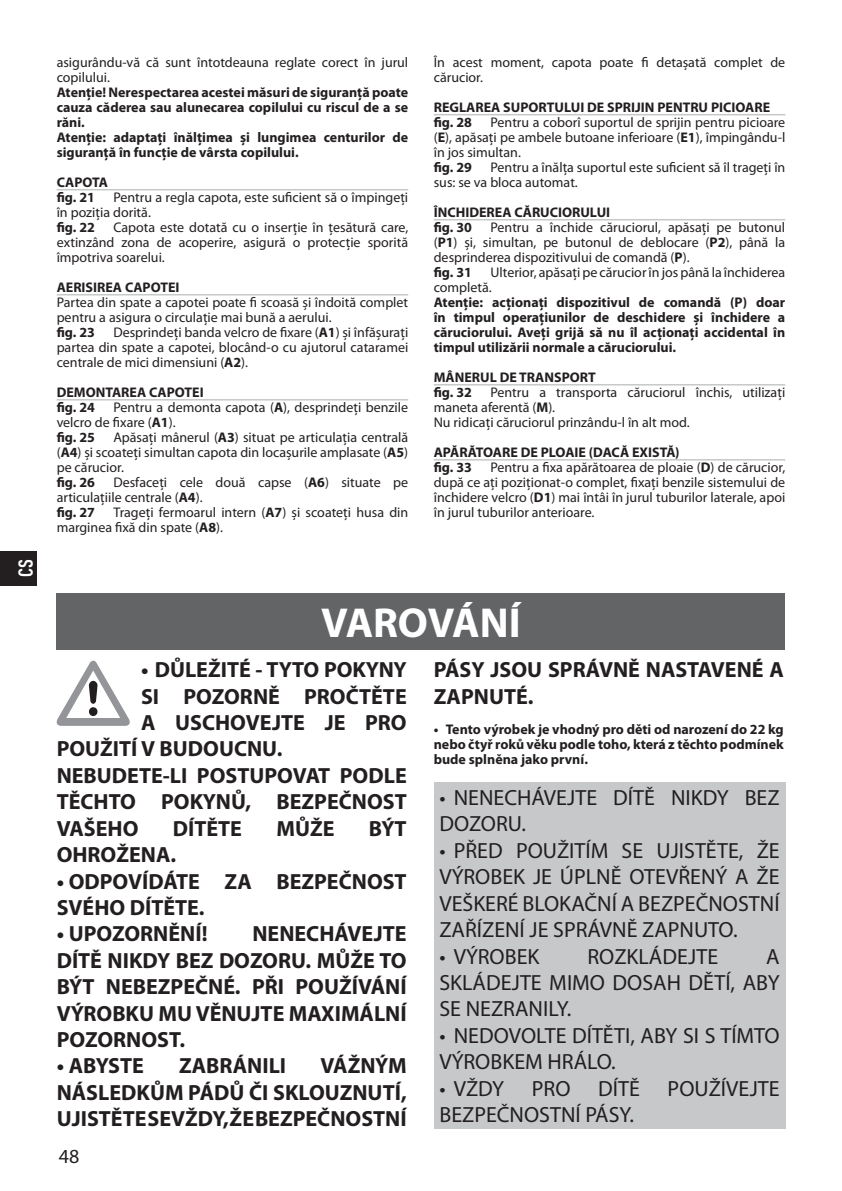
<style>
.page{position:relative;width:842px;height:1191px;background:#fff}
.page>*{position:absolute;margin:0;border:0;box-sizing:border-box;transform-origin:0 0}
.t1{font:700 42px "Myriad Pro";letter-spacing:-.005em;color:#fff}
.t2{font:700 22px/26.4px "Myriad Pro";color:#231f20}
.t3{font:22px/26.4px "Myriad Pro";color:#231f20}
.t4{font:20px "Myriad Pro";color:#231f20}
.t5{font:700 condensed 20px "DIN Pro";color:#fff}
.t6{font:14px/15px "Myriad Pro";color:#231f20}
.t7{font:700 14px/15px "Myriad Pro";color:#231f20}
.s1{font-weight:700}
</style>
<div class="page">
<div style="left:0;top:551px;width:37px;height:34px;background:#231f20"></div>
<div style="left:434px;top:782px;width:351px;height:346px;background:#c6c8ca"></div>
<hr style="left:57px;top:189px;width:351px;height:1px;background:#c6c8ca">
<hr style="left:57px;top:294px;width:351px;height:1px;background:#c6c8ca">
<hr style="left:57px;top:399px;width:351px;height:1px;background:#c6c8ca">
<hr style="left:434px;top:114px;width:351px;height:1px;background:#c6c8ca">
<hr style="left:434px;top:219px;width:351px;height:1px;background:#c6c8ca">
<hr style="left:434px;top:384px;width:351px;height:1px;background:#c6c8ca">
<hr style="left:434px;top:459px;width:351px;height:1px;background:#c6c8ca">
<div style="left:57px;top:592px;width:728px;height:57px;background:#636466"></div>
<svg style="left:57px;top:660px;width:73px;height:66px"></svg>
<h3 class="t5" style="left:14px;top:577px;width:19px;rotate:-90deg">CS</h3>
<p class="t6" style="left:57px;top:56px;width:353px">asigurându-vă că sunt întotdeauna reglate corect în jurul copilului.</p>
<p class="t7" style="left:57px;top:86px;width:353px">Atenţie! Nerespectarea acestei măsuri de siguranţă poate cauza căderea sau alunecarea copilului cu riscul de a se răni.<br>Atenție: adaptați înălțimea și lungimea centurilor de siguranță în funcție de vârsta copilului.</p>
<p class="t7" style="left:57px;top:176px;width:53px">CAPOTA fig. 21</p>
<p class="t6" style="left:57px;top:191px;width:353px;text-indent:57px">Pentru a regla capota, este suficient să o împingeţi în poziţia dorită.</p>
<p class="t7" style="left:57px;top:221px;width:40px">fig. 22</p>
<p class="t6" style="left:57px;top:221px;width:353px;text-align:justify;text-indent:57px">Capota este dotată cu o inserţie în ţesătură care, extinzând zona de acoperire, asigură o protecţie sporită împotriva soarelui.</p>
<p class="t7" style="left:57px;top:281px;width:124px">AERISIREA CAPOTEI</p>
<p class="t6" style="left:57px;top:296px;width:353px">Partea din spate a capotei poate fi scoasă și îndoită complet pentru a asigura o circulație mai bună a aerului.</p>
<p class="t7" style="left:57px;top:326px;width:40px">fig. 23</p>
<p class="t6" style="left:57px;top:326px;width:353px;text-align:justify;text-indent:57px">Desprindeți banda velcro de fixare (<span class="s1">A1</span>) și înfășurați partea din spate a capotei, blocând-o cu ajutorul cataramei centrale de mici dimensiuni (<span class="s1">A2</span>).</p>
<p class="t7" style="left:57px;top:386px;width:148px">DEMONTAREA CAPOTEI fig. 24</p>
<p class="t6" style="left:57px;top:401px;width:353px;text-indent:57px">Pentru a demonta capota (<span class="s1">A</span>), desprindeți benzile velcro de fixare (<span class="s1">A1</span>).<br><span class="s1">fig. 25</span></p>
<p class="t6" style="left:57px;top:431px;width:353px;text-align:justify;text-indent:57px">Apăsați mânerul (<span class="s1">A3</span>) situat pe articulația centrală (<span class="s1">A4</span>) și scoateți simultan capota din locașurile amplasate (<span class="s1">A5</span>) pe cărucior.</p>
<p class="t7" style="left:57px;top:476px;width:40px">fig. 26</p>
<p class="t6" style="left:57px;top:476px;width:353px;text-indent:57px">Desfaceți cele două capse (<span class="s1">A6</span>) situate pe articulațiile centrale (<span class="s1">A4</span>).<br><span class="s1">fig. 27</span></p>
<p class="t6" style="left:57px;top:506px;width:353px;text-indent:57px">Trageți fermoarul intern (<span class="s1">A7</span>) și scoateți husa din marginea fixă din spate (<span class="s1">A8</span>).</p>
<p class="t6" style="left:434px;top:56px;width:353px">În acest moment, capota poate fi detașată complet de cărucior.</p>
<p class="t7" style="left:434px;top:101px;width:338px">REGLAREA SUPORTULUI DE SPRIJIN PENTRU PICIOARE fig. 28</p>
<p class="t6" style="left:434px;top:116px;width:353px;text-align:justify;text-indent:57px">Pentru a coborî suportul de sprijin pentru picioare (<span class="s1">E</span>), apăsați pe ambele butoane inferioare (<span class="s1">E1</span>), împingându-l în jos simultan.</p>
<p class="t7" style="left:434px;top:161px;width:40px">fig. 29</p>
<p class="t6" style="left:434px;top:161px;width:353px;text-indent:57px">Pentru a înălţa suportul este suficient să îl trageţi în sus: se va bloca automat.</p>
<p class="t7" style="left:434px;top:206px;width:178px">ÎNCHIDEREA CĂRUCIORULUI fig. 30</p>
<p class="t6" style="left:434px;top:221px;width:353px;text-indent:57px">Pentru a închide căruciorul, apăsați pe butonul (<span class="s1">P1</span>) și, simultan, pe butonul de deblocare (<span class="s1">P2</span>), până la desprinderea dispozitivului de comandă (<span class="s1">P</span>).<br><span class="s1">fig. 31</span></p>
<p class="t6" style="left:434px;top:266px;width:353px;text-indent:57px">Ulterior, apăsați pe cărucior în jos până la închiderea completă.</p>
<p class="t7" style="left:434px;top:296px;width:353px;text-align:justify">Atenție: acționați dispozitivul de comandă (P) doar în timpul operațiunilor de deschidere și închidere a căruciorului. Aveți grijă să nu îl acționați accidental în timpul utilizării normale a căruciorului.</p>
<p class="t7" style="left:434px;top:371px;width:164px">MÂNERUL DE TRANSPORT fig. 32</p>
<p class="t6" style="left:434px;top:386px;width:353px;text-indent:57px">Pentru a transporta căruciorul închis, utilizaţi maneta aferentă (<span class="s1">M</span>).<br>Nu ridicaţi căruciorul prinzându-l în alt mod.</p>
<p class="t7" style="left:434px;top:446px;width:247px">APĂRĂTOARE DE PLOAIE (DACĂ EXISTĂ) fig. 33</p>
<p class="t6" style="left:434px;top:461px;width:353px;text-align:justify;text-indent:57px">Pentru a fixa apărătoarea de ploaie (<span class="s1">D</span>) de cărucior, după ce ați poziționat-o complet, fixați benzile sistemului de închidere velcro (<span class="s1">D1</span>) mai întâi în jurul tuburilor laterale, apoi în jurul tuburilor anterioare.</p>
<h1 class="t1" style="left:321px;top:606px;width:201px">VAROVÁNÍ</h1>
<h2 class="t2" style="left:141px;top:658px;width:267px">• DŮLEŽITÉ - TYTO POKYNY</h2>
<h2 class="t2" style="left:141px;top:684px;width:267px">SI POZORNĚ PROČTĚTE</h2>
<h2 class="t2" style="left:141px;top:711px;width:267px">A USCHOVEJTE JE PRO</h2>
<h2 class="t2" style="left:57px;top:737px;width:227px">POUŽITÍ V BUDOUCNU.</h2>
<h2 class="t2" style="left:57px;top:763px;width:352px">NEBUDETE-LI POSTUPOVAT PODLE</h2>
<h2 class="t2" style="left:57px;top:790px;width:351px">TĚCHTO POKYNŮ, BEZPEČNOST</h2>
<h2 class="t2" style="left:57px;top:816px;width:83px">VAŠEHO</h2>
<h2 class="t2" style="left:173px;top:816px;width:71px">DÍTĚTE</h2>
<h2 class="t2" style="left:276px;top:816px;width:60px">MŮŽE</h2>
<h2 class="t2" style="left:369px;top:816px;width:39px">BÝT</h2>
<h2 class="t2" style="left:57px;top:843px;width:121px">OHROŽENA.</h2>
<h2 class="t2" style="left:57px;top:869px;width:351px">• ODPOVÍDÁTE ZA BEZPEČNOST<br>SVÉHO DÍTĚTE.</h2>
<h2 class="t2" style="left:57px;top:922px;width:152px">• UPOZORNĚNÍ!</h2>
<h2 class="t2" style="left:434px;top:658px;width:352px">PÁSY JSOU SPRÁVNĚ NASTAVENÉ A<br>ZAPNUTÉ.</h2>
<p class="t7" style="left:434px;top:722px;width:352px;text-align:justify">• Tento výrobek je vhodný pro děti od narození do 22 kg nebo čtyř roků věku podle toho, která z těchto podmínek bude splněna jako první.</p>
<h2 class="t3" style="left:439px;top:786px;width:342px">• NENECHÁVEJTE DÍTĚ NIKDY BEZ<br>DOZORU.</h2>
<h2 class="t3" style="left:439px;top:838px;width:342px;text-align:justify">• PŘED POUŽITÍM SE UJISTĚTE, ŽE VÝROBEK JE ÚPLNĚ OTEVŘENÝ A ŽE VEŠKERÉ BLOKAČNÍ A BEZPEČNOSTNÍ ZAŘÍZENÍ JE SPRÁVNĚ ZAPNUTO.</h2>
<h2 class="t3" style="left:439px;top:944px;width:102px">• VÝROBEK</h2>
<h2 class="t3" style="left:587px;top:944px;width:132px">ROZKLÁDEJTE</h2>
<h2 class="t2" style="left:57px;top:922px;width:352px;text-align:justify;text-indent:196px">NENECHÁVEJTE DÍTĚ NIKDY BEZ DOZORU. MŮŽE TO BÝT NEBEZPEČNÉ. PŘI POUŽÍVÁNÍ VÝROBKU MU VĚNUJTE MAXIMÁLNÍ POZORNOST.</h2>
<h2 class="t2" style="left:57px;top:1054px;width:89px">• ABYSTE</h2>
<h2 class="t2" style="left:179px;top:1054px;width:109px">ZABRÁNILI</h2>
<h2 class="t3" style="left:439px;top:944px;width:342px;text-align:justify;text-indent:327px">A SKLÁDEJTE MIMO DOSAH DĚTÍ, ABY SE NEZRANILY.</h2>
<h2 class="t3" style="left:439px;top:1023px;width:342px">• NEDOVOLTE DÍTĚTI, ABY SI S TÍMTO<br>VÝROBKEM HRÁLO.</h2>
<h2 class="t3" style="left:439px;top:1076px;width:66px">• VŽDY</h2>
<h2 class="t3" style="left:532px;top:1076px;width:40px">PRO</h2>
<h2 class="t3" style="left:598px;top:1076px;width:43px">DÍTĚ</h2>
<h2 class="t3" style="left:668px;top:1076px;width:113px">POUŽÍVEJTE</h2>
<h2 class="t3" style="left:439px;top:1102px;width:196px">BEZPEČNOSTNÍ PÁSY.</h2>
<h2 class="t2" style="left:57px;top:1054px;width:352px;text-align:justify;text-indent:264px">VÁŽNÝM NÁSLEDKŮM PÁDŮ ČI SKLOUZNUTÍ, UJISTĚTE SE VŽDY, ŽE BEZPEČNOSTNÍ</h2>
<h3 class="t4" style="left:59px;top:1148px;width:22px">48</h3>
</div>
